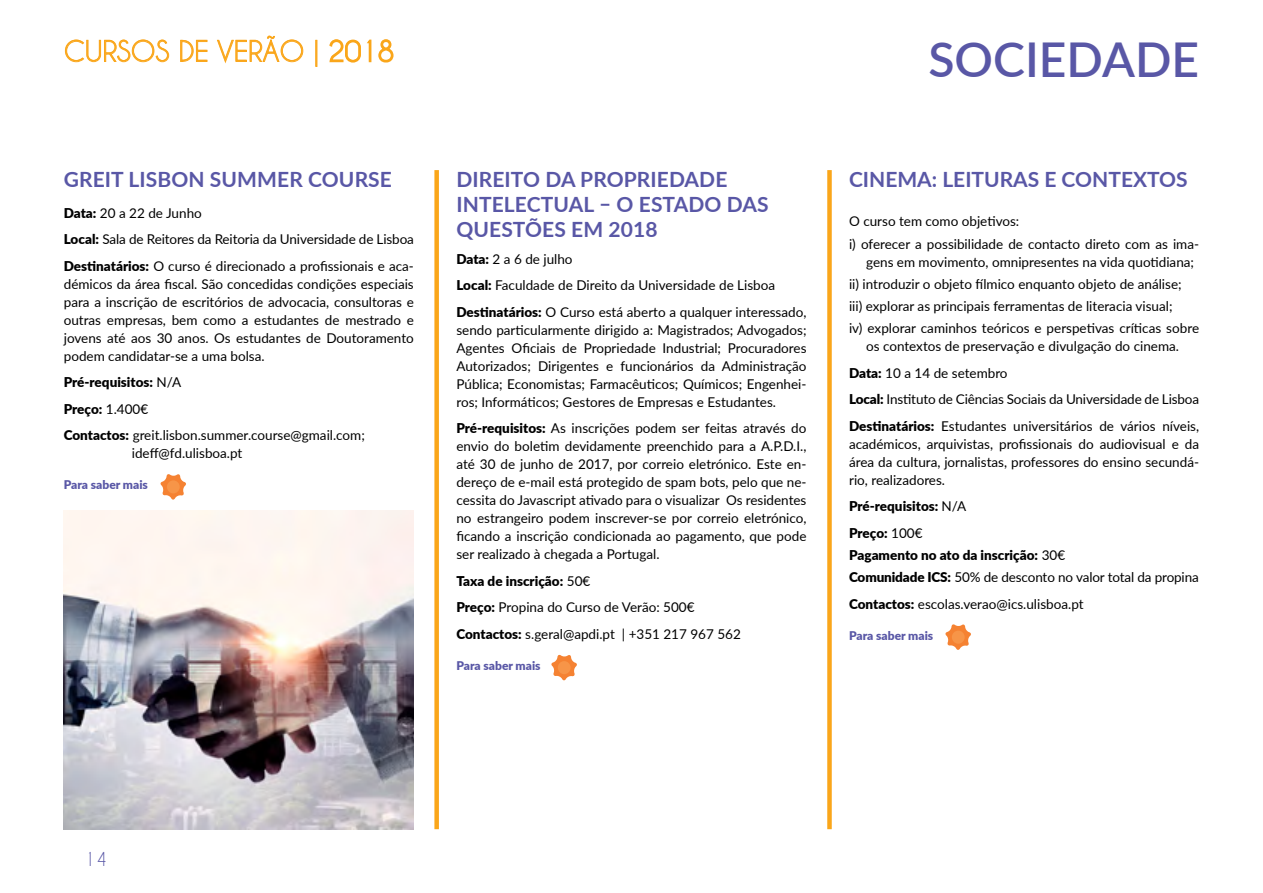
<style>
.page{position:relative;width:1263px;height:893px;background:#fff}
.page>*{position:absolute;margin:0;border:0;box-sizing:border-box;transform-origin:0 0}
.t1{font:600 48px "Lato";color:#5957a6}
.t2{font:27px "Caviar Dreams";color:#faa61a}
.t3{font:700 21px/25.2px "Lato";letter-spacing:.005em;color:#5957a6}
.t4{font:18px "Caviar Dreams";color:#5957a6}
.t5{font:13.5px/18px "Lato";color:#000}
.t6{font:900 13.5px/26.5px "Lato";color:#000}
.t7{font:900 12px "Lato";color:#5957a6}
.s1{font-weight:900}
.s2{font-weight:400}
</style>
<div class="page">
<div style="left:827px;top:170px;width:5px;height:659px;background:#faa61a"></div>
<div style="left:434px;top:170px;width:5px;height:659px;background:#faa61a"></div>
<svg style="left:65px;top:39px;width:104px;height:24px"></svg>
<svg style="left:180px;top:40px;width:28px;height:22px"></svg>
<svg style="left:217px;top:35px;width:87px;height:29px"></svg>
<div style="left:315px;top:40px;width:2px;height:27px;border:1px solid #faa61a"></div>
<svg style="left:329px;top:39px;width:43px;height:24px"></svg>
<svg style="left:378px;top:39px;width:16px;height:24px"></svg>
<svg style="left:945px;top:624px;width:26px;height:26px"></svg>
<div style="left:952px;top:631px;width:13px;height:13px;background:#f79548;border-radius:50%"></div>
<svg style="left:551px;top:654px;width:26px;height:27px"></svg>
<div style="left:558px;top:661px;width:13px;height:13px;background:#f79548;border-radius:50%"></div>
<svg style="left:160px;top:474px;width:26px;height:26px"></svg>
<div style="left:167px;top:480px;width:13px;height:13px;background:#f79548;border-radius:50%"></div>
<img style="left:64px;top:510px;width:350px;height:319px">
<h2 class="t2" style="left:64px;top:35px;width:332px">CURSOS DE VERÃO | 2018</h2>
<h3 class="t3" style="left:64px;top:166px;width:327px">GREIT LISBON SUMMER COURSE</h3>
<p class="t5" style="left:64px;top:199px;width:352px;line-height:26.5px"><span class="s1">Data:</span> 20 a 22 de Junho<br><span class="s1">Local:</span> Sala de Reitores da Reitoria da Universidade de Lisboa<br><span class="s1">Destinatários:</span> O curso é direcionado a profissionais e aca-</p>
<p class="t5" style="left:64px;top:274px;width:352px;text-align:justify">démicos da área fiscal. São concedidas condições especiais para a inscrição de escritórios de advocacia, consultoras e outras empresas, bem como a estudantes de mestrado e jovens até aos 30 anos. Os estudantes de Doutoramento podem candidatar-se a uma bolsa.</p>
<p class="t5" style="left:64px;top:368px;width:303px;line-height:26.5px"><span class="s1">Pré-requisitos:</span> N/A<br><span class="s1">Preço:</span> 1.400€<br><span class="s1">Contactos:</span> greit.lisbon.summer.course@gmail.com;</p>
<p class="t5" style="left:132px;top:444px;width:112px">ideff@fd.ulisboa.pt</p>
<p class="t7" style="left:64px;top:476px;width:86px">Para saber mais</p>
<h3 class="t3" style="left:456px;top:166px;width:314px">DI REITO DA PROPRIE DADE<br>INTELECTUAL – O ESTADO DAS<br>QUESTÕES EM 2018</h3>
<p class="t5" style="left:456px;top:245px;width:352px;line-height:26.5px"><span class="s1">Data:</span> 2 a 6 de julho<br><span class="s1">Local:</span> Faculdade de Direito da Universidade de Lisboa<br><span class="s1">Destinatários:</span> O Curso está aberto a qualquer interessado,</p>
<p class="t5" style="left:456px;top:320px;width:352px;text-align:justify">sendo particularmente dirigido a: Magistrados; Advogados; Agentes Oficiais de Propriedade Industrial; Procuradores Autorizados; Dirigentes e funcionários da Administração Pública; Economistas; Farmacêuticos; Químicos; Engenhei&shy;ros; Informáticos; Gestores de Empresas e Estudantes.</p>
<p class="t5" style="left:456px;top:419px;width:352px;text-align:justify"><span class="s1">Pré-requisitos:</span> As inscrições podem ser feitas através do envio do boletim devidamente preenchido para a A.P.D.I., até 30 de junho de 2017, por correio eletrónico. Este en&shy;dereço de e-mail está protegido de spam bots, pelo que ne&shy;cessita do Javascript ativado para o visualizar Os residentes no estrangeiro podem inscrever-se por correio eletrónico, ficando a inscrição condicionada ao pagamento, que pode ser realizado à chegada a Portugal.</p>
<p class="t5" style="left:456px;top:567px;width:286px;line-height:26.5px"><span class="s1">Taxa de inscrição:</span> 50€<br><span class="s1">Preço:</span> Propina do Curso de Verão: 500€<br><span class="s1">Contactos:</span> s.geral@apdi.pt | +351 217 967 562</p>
<p class="t7" style="left:456px;top:656px;width:86px">Para saber mais</p>
<h1 class="t1" style="left:928px;top:25px;width:272px">SOCIEDADE</h1>
<h3 class="t3" style="left:849px;top:166px;width:340px">CI NEMA: LEITURAS E CONTEXTOS</h3>
<p class="t5" style="left:849px;top:210px;width:352px;line-height:22.2px">O curso tem como objetivos:<br>i) oferecer a possibilidade de contacto direto com as ima-</p>
<p class="t5" style="left:849px;top:250px;width:352px;line-height:22.2px;text-indent:17px">gens em movimento, omnipresentes na vida quotidiana; ii) introduzir o objeto fílmico enquanto objeto de análise;<br>iii) explorar as principais ferramentas de literacia visual;<br>iv) explorar caminhos teóricos e perspetivas críticas sobre</p>
<p class="t5" style="left:849px;top:332px;width:352px;line-height:26.5px;text-indent:17px">os contextos de preservação e divulgação do cinema.<br><span class="s1">Data:</span> 10 a 14 de setembro<br><span class="s1">Local:</span> Instituto de Ciências Sociais da Universidade de Lisboa <span class="s1">Destinatários:</span> Estudantes universitários de vários níveis,</p>
<p class="t5" style="left:849px;top:434px;width:352px;text-align:justify">académicos, arquivistas, profissionais do audiovisual e da área da cultura, jornalistas, professores do ensino secundá&shy;rio, realizadores.</p>
<p class="t6" style="left:849px;top:492px;width:119px">Pré-requisitos: <span class="s2">N/A<br></span>Preço: <span class="s2">100€</span></p>
<p class="t6" style="left:849px;top:543px;width:351px;line-height:22.2px">Pagamento no ato da inscrição: <span class="s2">30€<br></span>Comunidade ICS: <span class="s2">50% de desconto no valor total da propina</span></p>
<p class="t5" style="left:849px;top:594px;width:236px"><span class="s1">Contactos:</span> escolas.verao@ics.ulisboa.pt</p>
<p class="t7" style="left:849px;top:626px;width:86px">Para saber mais</p>
<h3 class="t4" style="left:84px;top:848px;width:24px">14</h3>
</div>
